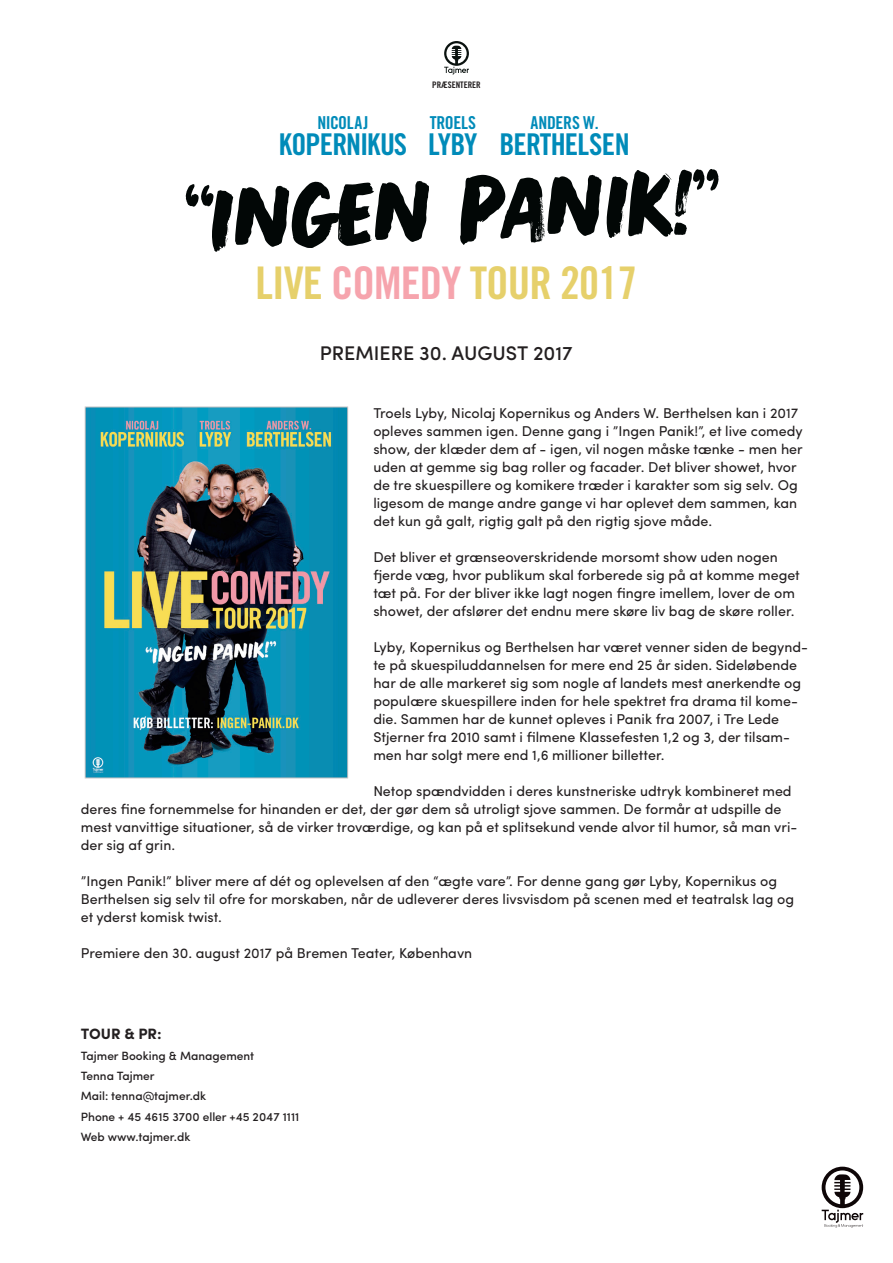
<style>
.page{position:relative;width:893px;height:1263px;background:#fff}
.page>*{position:absolute;margin:0;border:0;box-sizing:border-box;transform-origin:0 0}
.t1{font:90px "Earth Rich";color:#020706}
.t2{font:45px "Trade Gothic LT Std Bd Cn 20";letter-spacing:-.02em;color:#e6d06b}
.t3{font:30px "Trade Gothic LT Std Bd Cn 20";letter-spacing:-.02em;color:#008bb9}
.t4{font:30px "Trade Gothic LT Std Bd Cn 20";letter-spacing:-.04em;color:#008bb9}
.t5{font:500 19.8px "Sofia Pro";color:#231f20}
.t6{font:17.85px "Trade Gothic LT Std Bd Cn 20";letter-spacing:-.02em;color:#008bb9}
.t7{font:700 15px "Sofia Pro";color:#231f20}
.t8{font:14.25px/18px "Sofia Pro";color:#231f20}
.t9{font:500 12px "Sofia Pro";color:#231f20}
.t10{font:9px "Trade Gothic LT Std Bd Cn 20";color:#231f20}
.s1{color:#f6a4ad}
</style>
<div class="page">
<img style="left:87px;top:409px;width:259px;height:367px">
<div style="left:85px;top:407px;width:263px;height:371px;border:1px solid #bcbdc0"></div>
<svg style="left:822px;top:1167px;width:41px;height:61px"></svg>
<svg style="left:444px;top:41px;width:25px;height:34px"></svg>
<p class="t6" style="left:318px;top:112px;width:52px">NICOLAJ</p>
<p class="t4" style="left:279px;top:126px;width:130px">KOPERNIKUS</p>
<p class="t10" style="left:432px;top:80px;width:50px">PRÆSENTERER</p>
<p class="t6" style="left:430px;top:112px;width:48px">TROELS</p>
<p class="t3" style="left:428px;top:126px;width:51px">LYBY</p>
<p class="t6" style="left:530px;top:112px;width:70px">ANDERS W.</p>
<p class="t3" style="left:500px;top:126px;width:132px">BERTHELSEN</p>
<p class="t1" style="left:182px;top:165px;width:534px;rotate:-2deg">“INGEN PANIK!”</p>
<p class="t2" style="left:256px;top:256px;width:383px">LIVE <span class="s1">COMEDY</span> TOUR 2017</p>
<p class="t5" style="left:320px;top:338px;width:254px">PREMIERE 30. AUGUST 2017</p>
<p class="t8" style="left:373px;top:402px;width:431px">Troels Lyby, Nicolaj Kopernikus og Anders W. Berthelsen kan i 2017 opleves sammen igen. Denne gang i ”Ingen Panik!”, et live comedy show, der klæder dem af - igen, vil nogen måske tænke - men her uden at gemme sig bag roller og facader. Det bliver showet, hvor de tre skuespillere og komikere træder i karakter som sig selv. Og ligesom de mange andre gange vi har oplevet dem sammen, kan det kun gå galt, rigtig galt på den rigtig sjove måde.</p>
<p class="t8" style="left:373px;top:546px;width:428px">Det bliver et grænseoverskridende morsomt show uden nogen fjerde væg, hvor publikum skal forberede sig på at komme meget tæt på. For der bliver ikke lagt nogen fingre imellem, lover de om showet, der afslører det endnu mere skøre liv bag de skøre roller.</p>
<p class="t8" style="left:373px;top:636px;width:436px">Lyby, Kopernikus og Berthelsen har været venner siden de begynd&shy;te på skuespiluddannelsen for mere end 25 år siden. Sideløbende har de alle markeret sig som nogle af landets mest anerkendte og populære skuespillere inden for hele spektret fra drama til kome&shy;die. Sammen har de kunnet opleves i Panik fra 2007, i Tre Lede Stjerner fra 2010 samt i filmene Klassefesten 1,2 og 3, der tilsam&shy;men har solgt mere end 1,6 millioner billetter.</p>
<p class="t8" style="left:81px;top:780px;width:718px;text-indent:293px">Netop spændvidden i deres kunstneriske udtryk kombineret med deres fine fornemmelse for hinanden er det, der gør dem så utroligt sjove sammen. De formår at udspille de mest vanvittige situationer, så de virker troværdige, og kan på et splitsekund vende alvor til humor, så man vri&shy;der sig af grin.</p>
<p class="t8" style="left:81px;top:870px;width:715px">”Ingen Panik!” bliver mere af dét og oplevelsen af den “ægte vare”. For denne gang gør Lyby, Kopernikus og<br>Berthelsen sig selv til ofre for morskaben, når de udleverer deres livsvisdom på scenen med et teatralsk lag og et yderst komisk twist.</p>
<p class="t8" style="left:81px;top:942px;width:393px">Premiere den 30. august 2017 på Bremen Teater, København</p>
<p class="t7" style="left:81px;top:1022px;width:83px">TOUR &amp; PR:</p>
<p class="t9" style="left:81px;top:1046px;width:175px">Tajmer Booking &amp; Management</p>
<p class="t9" style="left:81px;top:1067px;width:75px">Tenna Tajmer</p>
<p class="t9" style="left:81px;top:1087px;width:127px">Mail: tenna@tajmer.dk</p>
<p class="t9" style="left:81px;top:1108px;width:220px">Phone + 45 4615 3700 eller +45 2047 1111</p>
<p class="t9" style="left:81px;top:1128px;width:111px">Web www.tajmer.dk</p>
</div>
